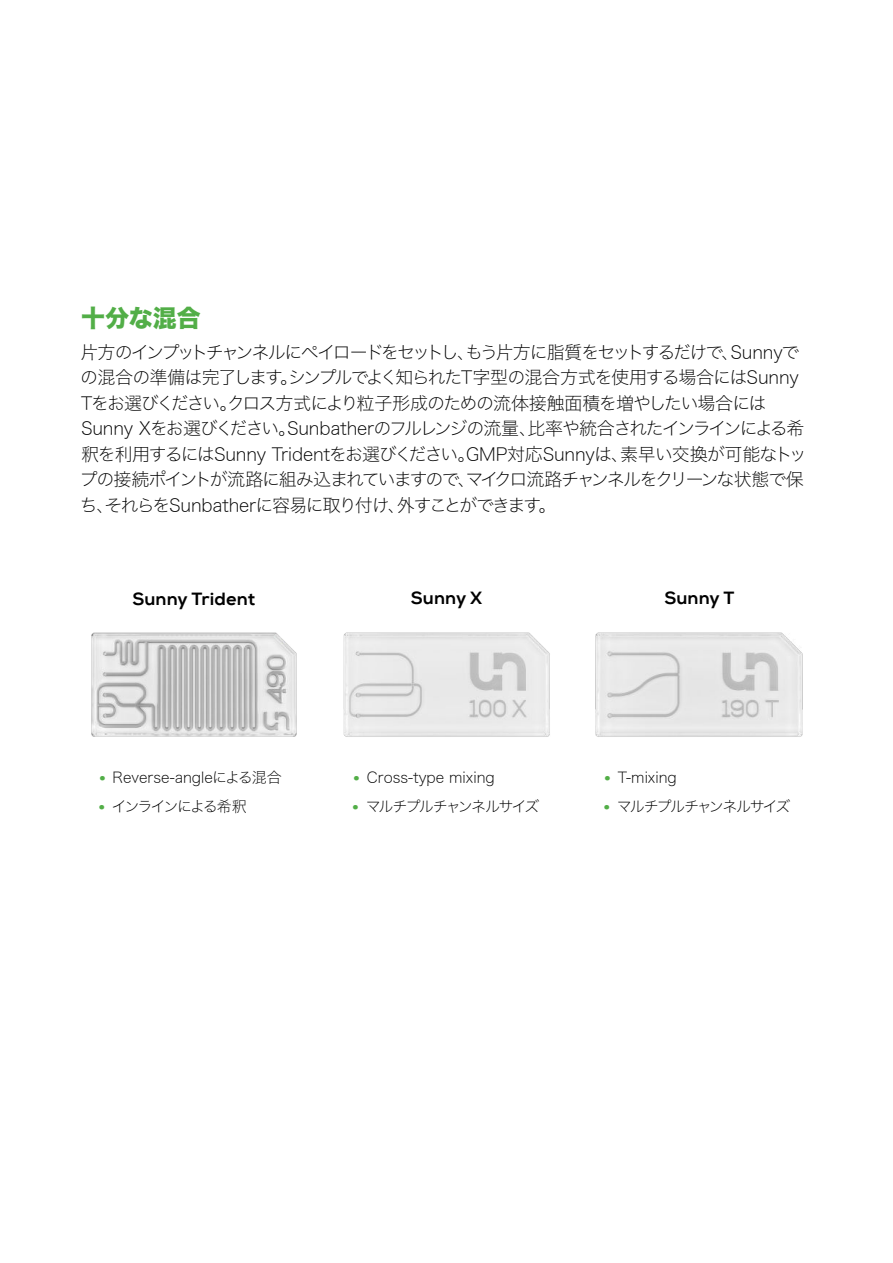
<style>
.page{position:relative;width:893px;height:1263px;background:#fff}
.page>*{position:absolute;margin:0;border:0;box-sizing:border-box;transform-origin:0 0}
.t1{font:24px "Hiragino Sans W8";color:#52ae47}
.t2{font:18px/25.5px "Hiragino Sans W1";letter-spacing:-.07em;color:#000}
.t3{font:18px "Nexa X Bold";letter-spacing:.01em;color:#000}
.t4{font:15px "Hiragino Sans W1";color:#000}
.t5{font:15px "Hiragino Sans W1";letter-spacing:-.12em;color:#000}
.t6{font:15px "Hiragino Sans W1";letter-spacing:-.125em;color:#000}
.t7{font:15px "Hiragino Sans W1";letter-spacing:-.07em;color:#000}
.s1{font-family:"Nexa";font-weight:900;color:#52ae47}
</style>
<div class="page">
<img style="left:91px;top:632px;width:206px;height:105px">
<img style="left:343px;top:632px;width:207px;height:105px">
<img style="left:595px;top:632px;width:208px;height:105px">
<h1 class="t1" style="left:81px;top:304px;width:121px">十分な混合</h1>
<p class="t2" style="left:80px;top:338px;width:729px">片方のインプットチャンネルにペイロードをセットし、もう片方に脂質をセットするだけで、Sunnyでの混合の準備は完了します。シンプルでよく知られたT字型の混合方式を使用する場合にはSunny Tをお選びください。クロス方式により粒子形成のための流体接触面積を増やしたい場合にはSunny Xをお選びください。Sunbatherのフルレンジの流量、比率や統合されたインラインによる希釈を利用するにはSunny Tridentをお選びください。GMP対応Sunnyは、素早い交換が可能なトップの接続ポイントが流路に組み込まれていますので、マイクロ流路チャンネルをクリーンな状態で保ち、それらをSunbatherに容易に取り付け、外すことができます。</p>
<p class="t3" style="left:132px;top:592px;width:124px">Sunny Trident</p>
<p class="t4" style="left:99px;top:764px;width:184px"><span class="s1">•</span> Reverse-angleによる混合</p>
<p class="t6" style="left:98px;top:793px;width:150px"><span class="s1">•</span> インラインによる希釈</p>
<p class="t3" style="left:411px;top:592px;width:73px">Sunny X</p>
<p class="t4" style="left:353px;top:764px;width:143px"><span class="s1">•</span> Cross-type mixing</p>
<p class="t5" style="left:352px;top:793px;width:189px"><span class="s1">•</span> マルチプルチャンネルサイズ</p>
<p class="t3" style="left:664px;top:592px;width:72px">Sunny T</p>
<p class="t7" style="left:604px;top:764px;width:74px"><span class="s1">•</span> T-mixing</p>
<p class="t5" style="left:603px;top:793px;width:189px"><span class="s1">•</span> マルチプルチャンネルサイズ</p>
</div>
